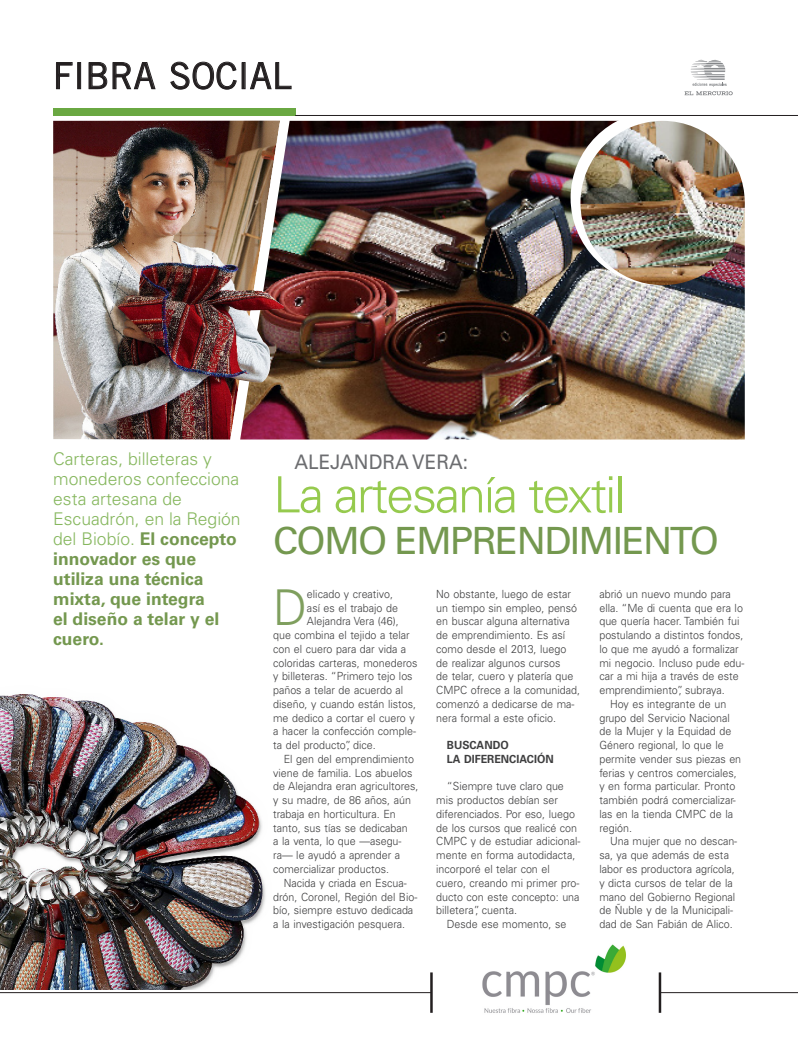
<style>
.page{position:relative;width:798px;height:1046px;background:#fff}
.page>*{position:absolute;margin:0;border:0;box-sizing:border-box;transform-origin:0 0}
.t1{font:300 50px "Univers LT Std";letter-spacing:-.04em;color:#96ca4e}
.Texto_vivienda{font:300 49.38px "Univers LT Std";color:#7f9f5e;scale:.95 1}
.t2{font:37.5px "Univers LT Std";letter-spacing:-.04em;color:#74984f}
.OPINION_TEXTO{font:36.25px "Trade Gothic LT Std";color:#231f20}
.t3{font:20px "Univers LT Std";color:#6c6d70;scale:.95 1}
.t4{font:300 17.5px/20px "Univers LT Std";color:#86b75e}
.Texto_vivienda-2{font:300 11.25px/13.8px "Univers LT Std";color:#3e3e3f;scale:.95 1}
.Texto_vivienda-3{font:700 11.25px "Univers LT Std";color:#3e3e3f;scale:.95 1}
.s1{font-weight:700;color:#74984f}
</style>
<div class="page">
<img style="left:283px;top:121px;width:461px;height:318px">
<img style="left:482px;top:944px;width:144px;height:69px">
<hr style="left:658px;top:972px;width:3px;height:40px;background:#231f20">
<hr style="left:430px;top:972px;width:2px;height:40px;background:#231f20">
<svg style="left:684px;top:59px;width:48px;height:36px"></svg>
<svg style="left:56px;top:62px;width:17px;height:27px"></svg>
<div style="left:77px;top:62px;width:4px;height:27px;border:1px solid #231f20"></div>
<svg style="left:89px;top:62px;width:66px;height:27px"></svg>
<svg style="left:170px;top:61px;width:67px;height:29px"></svg>
<svg style="left:250px;top:62px;width:41px;height:27px"></svg>
<div style="left:53px;top:109px;width:242px;height:7px;background:#6aa842"></div>
<hr style="left:660px;top:992px;width:137px;height:1px;background:#231f20">
<hr style="left:0;top:992px;width:431px;height:1px;background:#231f20">
<div style="left:570px;top:111px;width:174px;height:174px;background:#fff;border-radius:50%"></div>
<img style="left:580px;top:121px;width:164px;height:164px;border-radius:50%">
<img style="left:0;top:694px;width:266px;height:295px">
<img style="left:53px;top:121px;width:230px;height:318px">
<hr style="left:295px;top:115px;width:502px;height:1px;background:#231f20">
<p class="OPINION_TEXTO" style="left:53px;top:54px;width:240px">FIBRA SOCIAL</p>
<p class="t4" style="left:53px;top:448px;width:189px">Carteras, billeteras y monederos confecciona esta artesana de<br>Escuadrón, en la Región del Biobío. <span class="s1">El concepto innovador es que utiliza una técnica mixta, que integra<br>el diseño a telar y el cuero.</span></p>
<p class="t3" style="left:294px;top:450px;width:184px">ALEJANDRA VERA:</p>
<p class="t1" style="left:273px;top:464px;width:353px">La artesanía textil</p>
<p class="t2" style="left:273px;top:519px;width:447px">COMO EMPRENDIMIENTO</p>
<p class="Texto_vivienda" style="left:273px;top:578px;width:37px">D</p>
<p class="Texto_vivienda-2" style="left:307px;top:587px;width:92px">elicado y creativo,</p>
<p class="Texto_vivienda-2" style="left:307px;top:600px;width:97px">así es el trabajo de</p>
<p class="Texto_vivienda-2" style="left:307px;top:614px;width:98px">Alejandra Vera (46),</p>
<p class="Texto_vivienda-2" style="left:273px;top:628px;width:145px">que combina el tejido a telar</p>
<p class="Texto_vivienda-2" style="left:273px;top:642px;width:142px">con el cuero para dar vida a</p>
<p class="Texto_vivienda-2" style="left:273px;top:655px;width:153px">coloridas carteras, monederos</p>
<p class="Texto_vivienda-2" style="left:273px;top:669px;width:148px">y billeteras. “Primero tejo los</p>
<p class="Texto_vivienda-2" style="left:273px;top:683px;width:138px">paños a telar de acuerdo al</p>
<p class="Texto_vivienda-2" style="left:273px;top:697px;width:152px">diseño, y cuando están listos,</p>
<p class="Texto_vivienda-2" style="left:273px;top:710px;width:151px">me dedico a cortar el cuero y</p>
<p class="Texto_vivienda-2" style="left:273px;top:724px;width:152px">a hacer la confección comple-</p>
<p class="Texto_vivienda-2" style="left:273px;top:738px;width:110px">ta del producto”, dice.</p>
<p class="Texto_vivienda-2" style="left:273px;top:752px;width:154px;text-indent:11px">El gen del emprendimiento viene de familia. Los abuelos de Alejandra eran agricultores, y su madre, de 86 años, aún trabaja en horticultura. En tanto, sus tías se dedicaban<br>a la venta, lo que —asegu&shy;ra— le ayudó a aprender a comercializar productos.</p>
<p class="Texto_vivienda-2" style="left:273px;top:875px;width:153px;text-indent:11px">Nacida y criada en Escua&shy;drón, Coronel, Región del Bio&shy;bío, siempre estuvo dedicada a la investigación pesquera.</p>
<p class="Texto_vivienda-2" style="left:436px;top:587px;width:153px">No obstante, luego de estar un tiempo sin empleo, pensó en buscar alguna alternativa de emprendimiento. Es así como desde el 2013, luego de realizar algunos cursos<br>de telar, cuero y platería que<br>CMPC ofrece a la comunidad, comenzó a dedicarse de ma&shy;nera formal a este oficio.</p>
<p class="Texto_vivienda-3" style="left:446px;top:738px;width:67px">Buscando</p>
<p class="Texto_vivienda-3" style="left:446px;top:752px;width:114px">la diferenciación</p>
<p class="Texto_vivienda-2" style="left:436px;top:779px;width:153px;text-indent:11px">“Siempre tuve claro que mis productos debían ser diferenciados. Por eso, luego de los cursos que realicé con<br>CMPC y de estudiar adicional&shy;mente en forma autodidacta, incorporé el telar con el cuero, creando mi primer pro&shy;ducto con este concepto: una billetera”, cuenta.</p>
<p class="Texto_vivienda-2" style="left:446px;top:917px;width:127px">Desde ese momento, se</p>
<p class="Texto_vivienda-2" style="left:599px;top:587px;width:154px">abrió un nuevo mundo para ella. “Me di cuenta que era lo que quería hacer. También fui postulando a distintos fondos, lo que me ayudó a formalizar mi negocio. Incluso pude edu&shy;car a mi hija a través de este emprendimiento”, subraya.</p>
<p class="Texto_vivienda-2" style="left:599px;top:697px;width:151px;text-indent:11px">Hoy es integrante de un grupo del Servicio Nacional de la Mujer y la Equidad de<br>Género regional, lo que le permite vender sus piezas en ferias y centros comerciales, y en forma particular. Pronto también podrá comercializar&shy;las en la tienda CMPC de la región.</p>
<p class="Texto_vivienda-2" style="left:599px;top:834px;width:147px;text-indent:11px">Una mujer que no descan&shy;sa, ya que además de esta labor es productora agrícola, y dicta cursos de telar de la mano del Gobierno Regional de Ñuble y de la Municipali&shy;dad de San Fabián de Alico.</p>
</div>
